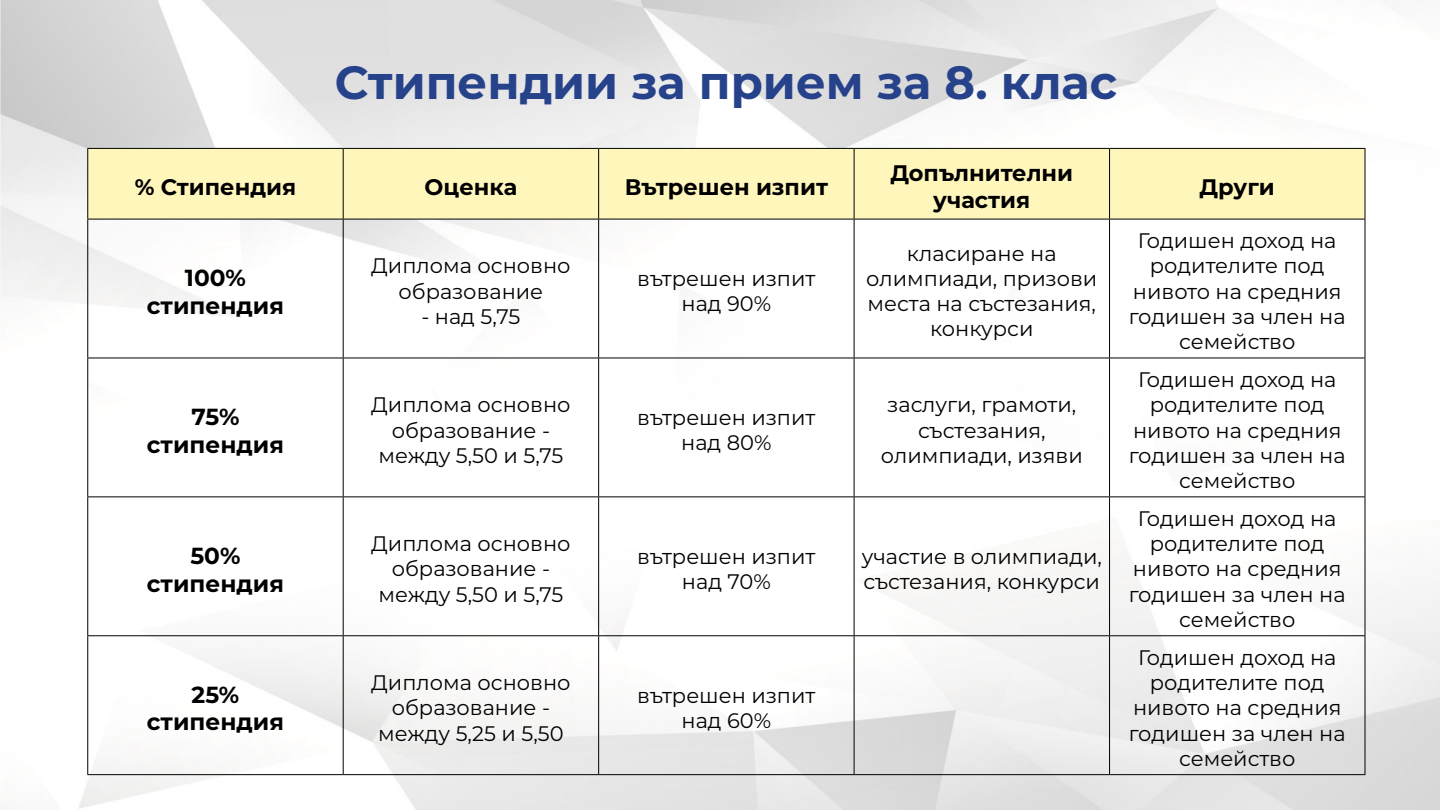
<style>
.page{position:relative;width:1440px;height:810px;background:#fff}
.page>*{position:absolute;margin:0;border:0;box-sizing:border-box;transform-origin:0 0}
.t1{font:700 46.5px "Montserrat";color:#26428a}
.t2{font:700 23.25px/27.9px "Montserrat";color:#000;text-align:center}
.t3{font:700 22.5px/27px "Montserrat";color:#000;text-align:center}
.t4{font:21px/25.2px "Montserrat";color:#000;text-align:center}
</style>
<div class="page">
<img style="left:0;top:0;width:1440px;height:810px">
<div style="left:88px;top:149px;width:1277px;height:70px;background:#fff6bc"></div>
<hr style="left:87px;top:148px;width:256px;height:1px;background:#000">
<hr style="left:87px;top:149px;width:1px;height:70px;background:#000">
<hr style="left:343px;top:148px;width:256px;height:1px;background:#000">
<hr style="left:343px;top:149px;width:1px;height:70px;background:#000">
<hr style="left:599px;top:148px;width:255px;height:1px;background:#000">
<hr style="left:598px;top:149px;width:1px;height:70px;background:#000">
<hr style="left:854px;top:148px;width:256px;height:1px;background:#000">
<hr style="left:854px;top:149px;width:1px;height:70px;background:#000">
<hr style="left:1110px;top:148px;width:255px;height:1px;background:#000">
<hr style="left:1109px;top:149px;width:1px;height:70px;background:#000">
<hr style="left:1365px;top:149px;width:1px;height:70px;background:#000">
<hr style="left:87px;top:219px;width:256px;height:1px;background:#000">
<hr style="left:87px;top:219px;width:1px;height:139px;background:#000">
<hr style="left:343px;top:219px;width:256px;height:1px;background:#000">
<hr style="left:343px;top:219px;width:1px;height:139px;background:#000">
<hr style="left:599px;top:219px;width:255px;height:1px;background:#000">
<hr style="left:598px;top:219px;width:1px;height:139px;background:#000">
<hr style="left:854px;top:219px;width:256px;height:1px;background:#000">
<hr style="left:854px;top:219px;width:1px;height:139px;background:#000">
<hr style="left:1110px;top:219px;width:255px;height:1px;background:#000">
<hr style="left:1109px;top:219px;width:1px;height:139px;background:#000">
<hr style="left:1365px;top:219px;width:1px;height:139px;background:#000">
<hr style="left:87px;top:358px;width:256px;height:1px;background:#000">
<hr style="left:87px;top:358px;width:1px;height:138px;background:#000">
<hr style="left:343px;top:358px;width:256px;height:1px;background:#000">
<hr style="left:343px;top:358px;width:1px;height:138px;background:#000">
<hr style="left:599px;top:358px;width:255px;height:1px;background:#000">
<hr style="left:598px;top:358px;width:1px;height:138px;background:#000">
<hr style="left:854px;top:358px;width:256px;height:1px;background:#000">
<hr style="left:854px;top:358px;width:1px;height:138px;background:#000">
<hr style="left:1110px;top:358px;width:255px;height:1px;background:#000">
<hr style="left:1109px;top:358px;width:1px;height:138px;background:#000">
<hr style="left:1365px;top:358px;width:1px;height:138px;background:#000">
<hr style="left:87px;top:496px;width:256px;height:1px;background:#000">
<hr style="left:87px;top:497px;width:1px;height:138px;background:#000">
<hr style="left:343px;top:496px;width:256px;height:1px;background:#000">
<hr style="left:343px;top:497px;width:1px;height:138px;background:#000">
<hr style="left:599px;top:496px;width:255px;height:1px;background:#000">
<hr style="left:598px;top:497px;width:1px;height:138px;background:#000">
<hr style="left:854px;top:496px;width:256px;height:1px;background:#000">
<hr style="left:854px;top:497px;width:1px;height:138px;background:#000">
<hr style="left:1110px;top:496px;width:255px;height:1px;background:#000">
<hr style="left:1109px;top:497px;width:1px;height:138px;background:#000">
<hr style="left:1365px;top:497px;width:1px;height:138px;background:#000">
<hr style="left:87px;top:635px;width:256px;height:1px;background:#000">
<hr style="left:87px;top:636px;width:1px;height:138px;background:#000">
<hr style="left:343px;top:635px;width:256px;height:1px;background:#000">
<hr style="left:343px;top:636px;width:1px;height:138px;background:#000">
<hr style="left:599px;top:635px;width:255px;height:1px;background:#000">
<hr style="left:598px;top:636px;width:1px;height:138px;background:#000">
<hr style="left:854px;top:635px;width:256px;height:1px;background:#000">
<hr style="left:854px;top:636px;width:1px;height:138px;background:#000">
<hr style="left:1110px;top:635px;width:255px;height:1px;background:#000">
<hr style="left:1109px;top:636px;width:1px;height:138px;background:#000">
<hr style="left:1365px;top:636px;width:1px;height:138px;background:#000">
<hr style="left:87px;top:774px;width:256px;height:1px;background:#000">
<hr style="left:343px;top:774px;width:256px;height:1px;background:#000">
<hr style="left:599px;top:774px;width:255px;height:1px;background:#000">
<hr style="left:854px;top:774px;width:256px;height:1px;background:#000">
<hr style="left:1110px;top:774px;width:255px;height:1px;background:#000">
<h1 class="t1" style="left:335px;top:49px;width:784px">Стипендии за прием за 8. клас</h1>
<p class="t3" style="left:135px;top:172px;width:163px">% Стипендия</p>
<p class="t3" style="left:425px;top:172px;width:94px">Оценка</p>
<p class="t3" style="left:625px;top:172px;width:205px">Вътрешен изпит</p>
<p class="t2" style="left:147px;top:262px;width:139px">100% стипендия</p>
<p class="t4" style="left:371px;top:253px;width:201px">Диплома основно образование</p>
<p class="t4" style="left:421px;top:303px;width:101px">- над 5,75</p>
<p class="t2" style="left:147px;top:401px;width:139px">75% стипендия</p>
<p class="t4" style="left:371px;top:392px;width:201px">Диплома основно образование - между 5,50 и 5,75</p>
<p class="t4" style="left:637px;top:265px;width:180px">вътрешен изпит над 90%</p>
<p class="t4" style="left:637px;top:404px;width:180px">вътрешен изпит над 80%</p>
<p class="t3" style="left:890px;top:159px;width:184px">Допълнителни участия</p>
<p class="t4" style="left:866px;top:240px;width:233px">класиране на олимпиади, призови места на състезания, конкурси</p>
<p class="t4" style="left:881px;top:392px;width:203px">заслуги, грамоти, състезания, олимпиади, изяви</p>
<p class="t2" style="left:147px;top:540px;width:139px">50% стипендия</p>
<p class="t4" style="left:371px;top:530px;width:201px">Диплома основно образование - между 5,50 и 5,75</p>
<p class="t2" style="left:147px;top:679px;width:139px">25% стипендия</p>
<p class="t4" style="left:371px;top:669px;width:201px">Диплома основно образование - между 5,25 и 5,50</p>
<p class="t4" style="left:637px;top:543px;width:180px">вътрешен изпит над 70%</p>
<p class="t4" style="left:862px;top:543px;width:242px;text-align:left">участие в олимпиади, състезания, конкурси</p>
<p class="t4" style="left:637px;top:682px;width:180px">вътрешен изпит над 60%</p>
<p class="t3" style="left:1200px;top:172px;width:77px">Други</p>
<p class="t4" style="left:1129px;top:228px;width:218px">Годишен доход на родителите под нивото на средния годишен за член на семейство</p>
<p class="t4" style="left:1129px;top:366px;width:218px">Годишен доход на родителите под нивото на средния годишен за член на семейство</p>
<p class="t4" style="left:1129px;top:505px;width:218px">Годишен доход на родителите под нивото на средния годишен за член на семейство</p>
<p class="t4" style="left:1129px;top:644px;width:218px">Годишен доход на родителите под нивото на средния годишен за член на семейство</p>
</div>
